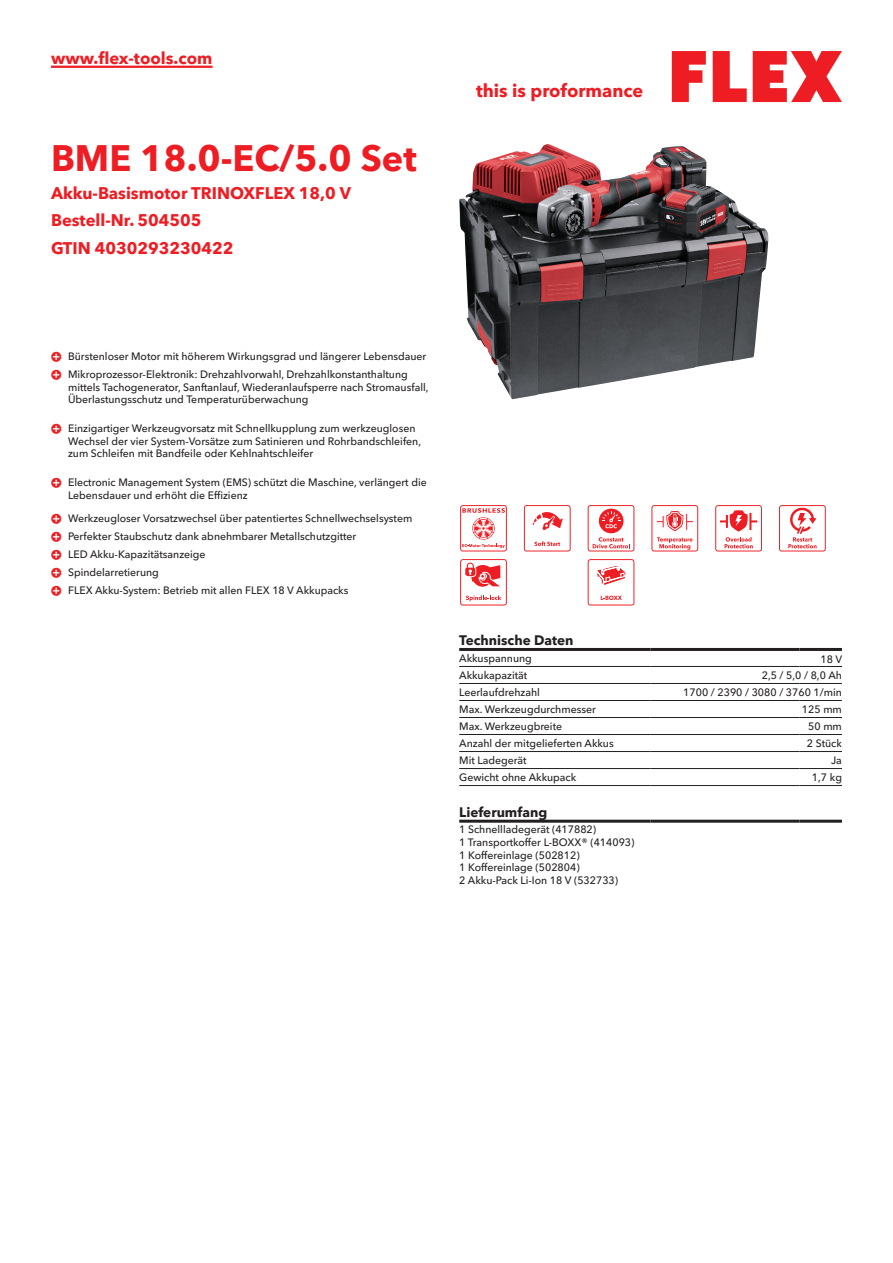
<style>
.page{position:relative;width:893px;height:1263px;background:#fff}
.page>*{position:absolute;margin:0;border:0;box-sizing:border-box;transform-origin:0 0}
.CB_AF_Product-name{font:700 36px "Avenir Next W1 G";color:#ee1d23}
.t1{font:700 18px "Avenir Next W1 G";color:#ee1d23}
.CB_AF_Product-short{font:700 16.5px "Avenir Next W1 G";color:#ee1d23}
.CB_AF_Order-number{font:700 16.5px "Avenir Next W1 G";color:#ee1d23}
.CB_AF_Table-headline{font:700 13.5px "Avenir Next W1 G";color:#231f20}
.CB_AF_Table-specific{font:500 10.5px/12.6px "Avenir Next W1 G";color:#231f20}
</style>
<div class="page">
<svg style="left:672px;top:51px;width:34px;height:51px"></svg>
<svg style="left:713px;top:51px;width:34px;height:51px"></svg>
<svg style="left:753px;top:51px;width:89px;height:51px"></svg>
<hr style="left:51px;top:66px;width:162px;height:2px;background:#ee1d23">
<img style="left:459px;top:144px;width:310px;height:255px">
<hr style="left:459px;top:666px;width:192px;height:1px;background:#231f20">
<hr style="left:651px;top:666px;width:148px;height:1px;background:#231f20">
<hr style="left:799px;top:666px;width:43px;height:1px;background:#231f20">
<hr style="left:459px;top:683px;width:192px;height:1px;background:#231f20">
<hr style="left:651px;top:683px;width:148px;height:1px;background:#231f20">
<hr style="left:799px;top:683px;width:43px;height:1px;background:#231f20">
<hr style="left:459px;top:700px;width:192px;height:1px;background:#231f20">
<hr style="left:651px;top:700px;width:148px;height:1px;background:#231f20">
<hr style="left:799px;top:700px;width:43px;height:1px;background:#231f20">
<hr style="left:459px;top:717px;width:192px;height:1px;background:#231f20">
<hr style="left:651px;top:717px;width:148px;height:1px;background:#231f20">
<hr style="left:799px;top:717px;width:43px;height:1px;background:#231f20">
<hr style="left:459px;top:734px;width:192px;height:1px;background:#231f20">
<hr style="left:651px;top:734px;width:148px;height:1px;background:#231f20">
<hr style="left:799px;top:734px;width:43px;height:1px;background:#231f20">
<hr style="left:459px;top:751px;width:192px;height:1px;background:#231f20">
<hr style="left:651px;top:751px;width:148px;height:1px;background:#231f20">
<hr style="left:799px;top:751px;width:43px;height:1px;background:#231f20">
<hr style="left:459px;top:768px;width:192px;height:1px;background:#231f20">
<hr style="left:651px;top:768px;width:148px;height:1px;background:#231f20">
<hr style="left:799px;top:768px;width:43px;height:1px;background:#231f20">
<hr style="left:459px;top:785px;width:192px;height:1px;background:#231f20">
<hr style="left:651px;top:785px;width:148px;height:1px;background:#231f20">
<hr style="left:799px;top:785px;width:43px;height:1px;background:#231f20">
<hr style="left:459px;top:648px;width:192px;height:3px;background:#231f20">
<hr style="left:651px;top:648px;width:148px;height:3px;background:#231f20">
<hr style="left:799px;top:648px;width:43px;height:3px;background:#231f20">
<hr style="left:459px;top:820px;width:192px;height:3px;background:#231f20">
<hr style="left:651px;top:820px;width:148px;height:3px;background:#231f20">
<hr style="left:799px;top:820px;width:43px;height:3px;background:#231f20">
<svg style="left:460px;top:505px;width:47px;height:46px"></svg>
<svg style="left:524px;top:505px;width:47px;height:46px"></svg>
<svg style="left:588px;top:505px;width:46px;height:46px"></svg>
<svg style="left:651px;top:505px;width:47px;height:46px"></svg>
<svg style="left:715px;top:505px;width:47px;height:46px"></svg>
<svg style="left:779px;top:505px;width:47px;height:46px"></svg>
<svg style="left:460px;top:559px;width:47px;height:46px"></svg>
<svg style="left:588px;top:559px;width:46px;height:46px"></svg>
<h3 class="CB_AF_Product-short" style="left:51px;top:45px;width:163px">www.flex-tools.com</h3>
<p class="CB_AF_Product-name" style="left:51px;top:130px;width:367px">BME 18.0-EC/5.0 Set</p>
<p class="CB_AF_Product-short" style="left:51px;top:180px;width:301px">Akku-Basismotor TRINOXFLEX 18,0 V</p>
<p class="CB_AF_Order-number" style="left:51px;top:207px;width:152px">Bestell-Nr. 504505</p>
<p class="CB_AF_Order-number" style="left:51px;top:235px;width:184px">GTIN 4030293230422</p>
<h2 class="t1" style="left:476px;top:77px;width:169px">this is proformance</h2>
<p class="CB_AF_Table-specific" style="left:68px;top:349px;width:360px">Bürstenloser Motor mit höherem Wirkungsgrad und längerer Lebensdauer</p>
<p class="CB_AF_Table-specific" style="left:68px;top:367px;width:362px">Mikroprozessor-Elektronik: Drehzahlvorwahl, Drehzahlkonstanthaltung mittels Tachogenerator, Sanftanlauf, Wiederanlaufsperre nach Stromausfall,<br>Überlastungsschutz und Temperaturüberwachung</p>
<p class="CB_AF_Table-specific" style="left:68px;top:421px;width:355px">Einzigartiger Werkzeugvorsatz mit Schnellkupplung zum werkzeuglosen<br>Wechsel der vier System-Vorsätze zum Satinieren und Rohrbandschleifen, zum Schleifen mit Bandfeile oder Kehlnahtschleifer</p>
<p class="CB_AF_Table-specific" style="left:68px;top:475px;width:360px">Electronic Management System (EMS) schützt die Maschine, verlängert die<br>Lebensdauer und erhöht die Effizienz</p>
<p class="CB_AF_Table-specific" style="left:68px;top:511px;width:346px">Werkzeugloser Vorsatzwechsel über patentiertes Schnellwechselsystem</p>
<p class="CB_AF_Table-specific" style="left:68px;top:529px;width:290px">Perfekter Staubschutz dank abnehmbarer Metallschutzgitter</p>
<p class="CB_AF_Table-specific" style="left:68px;top:547px;width:139px">LED Akku-Kapazitätsanzeige</p>
<p class="CB_AF_Table-specific" style="left:68px;top:565px;width:92px">Spindelarretierung</p>
<p class="CB_AF_Table-specific" style="left:68px;top:583px;width:282px">FLEX Akku-System: Betrieb mit allen FLEX 18 V Akkupacks</p>
<p class="CB_AF_Table-headline" style="left:459px;top:630px;width:116px">Technische Daten</p>
<p class="CB_AF_Table-specific" style="left:459px;top:651px;width:74px">Akkuspannung</p>
<p class="CB_AF_Table-specific" style="left:820px;top:652px;width:23px">18 V</p>
<p class="CB_AF_Table-specific" style="left:459px;top:668px;width:70px">Akkukapazität</p>
<p class="CB_AF_Table-specific" style="left:762px;top:668px;width:82px">2,5 / 5,0 / 8,0 Ah</p>
<p class="CB_AF_Table-specific" style="left:459px;top:685px;width:82px">Leerlaufdrehzahl</p>
<p class="CB_AF_Table-specific" style="left:683px;top:685px;width:160px">1700 / 2390 / 3080 / 3760 1/min</p>
<p class="CB_AF_Table-specific" style="left:459px;top:702px;width:138px">Max. Werkzeugdurchmesser</p>
<p class="CB_AF_Table-specific" style="left:802px;top:702px;width:41px">125 mm</p>
<p class="CB_AF_Table-specific" style="left:459px;top:719px;width:104px">Max. Werkzeugbreite</p>
<p class="CB_AF_Table-specific" style="left:808px;top:719px;width:35px">50 mm</p>
<p class="CB_AF_Table-specific" style="left:459px;top:736px;width:156px">Anzahl der mitgelieferten Akkus</p>
<p class="CB_AF_Table-specific" style="left:807px;top:736px;width:37px">2 Stück</p>
<p class="CB_AF_Table-specific" style="left:459px;top:753px;width:69px">Mit Ladegerät</p>
<p class="CB_AF_Table-specific" style="left:831px;top:753px;width:12px">Ja</p>
<p class="CB_AF_Table-specific" style="left:459px;top:770px;width:119px">Gewicht ohne Akkupack</p>
<p class="CB_AF_Table-specific" style="left:812px;top:770px;width:32px">1,7 kg</p>
<p class="CB_AF_Table-headline" style="left:459px;top:801px;width:89px">Lieferumfang</p>
<p class="CB_AF_Table-specific" style="left:459px;top:822px;width:177px">1 Schnellladegerät (417882)<br>1 Transportkoffer L-BOXX® (414093)<br>1 Koffereinlage (502812)<br>1 Koffereinlage (502804)<br>2 Akku-Pack Li-Ion 18 V (532733)</p>
</div>
